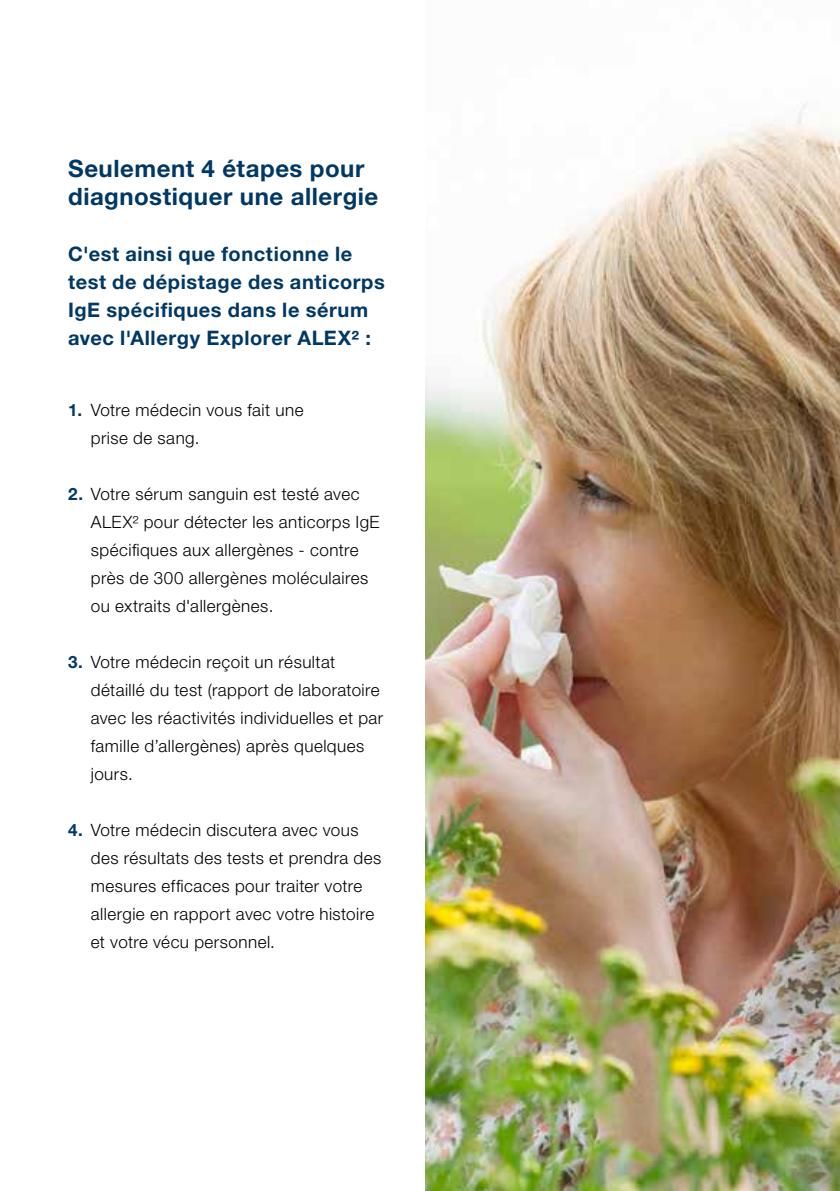
<style>
.page{position:relative;width:840px;height:1191px;background:#fff}
.page>*{position:absolute;margin:0;border:0;box-sizing:border-box;transform-origin:0 0}
.t1{font:700 24px/28px "Helvetica Neue LT Std";letter-spacing:.025em;color:#003865}
.t2{font:700 20px/28px "Helvetica Neue LT Std";letter-spacing:.03em;color:#003865}
.t3{font:300 17px/28px "Helvetica Neue LT Std";letter-spacing:.025em;color:#000}
.s1{font-weight:700;color:#003865}
</style>
<div class="page">
<img style="left:425px;top:101px;width:414px;height:1090px">
<h1 class="t1" style="left:68px;top:154px;width:311px">Seulement 4 étapes pour diagnostiquer une allergie</h1>
<p class="t2" style="left:68px;top:240px;width:318px">C'est ainsi que fonctionne le test de dépistage des anticorps<br>IgE spécifiques dans le sérum avec l'Allergy Explorer ALEX2 :</p>
<p class="t3" style="left:91px;top:395px;width:214px;text-indent:-23px"><span class="s1">1.</span> Votre médecin vous fait une prise de sang.</p>
<p class="t3" style="left:91px;top:479px;width:290px;text-indent:-23px"><span class="s1">2.</span> Votre sérum sanguin est testé avec ALEX2 pour détecter les anticorps IgE spécifiques aux allergènes - contre près de 300 allergènes moléculaires ou extraits d'allergènes.</p>
<p class="t3" style="left:91px;top:647px;width:294px;text-indent:-23px"><span class="s1">3.</span> Votre médecin reçoit un résultat détaillé du test (rapport de laboratoire avec les réactivités individuelles et par famille d’allergènes) après quelques jours.</p>
<p class="t3" style="left:91px;top:815px;width:292px;text-indent:-23px"><span class="s1">4.</span> Votre médecin discutera avec vous des résultats des tests et prendra des mesures efficaces pour traiter votre allergie en rapport avec votre histoire et votre vécu personnel.</p>
</div>
